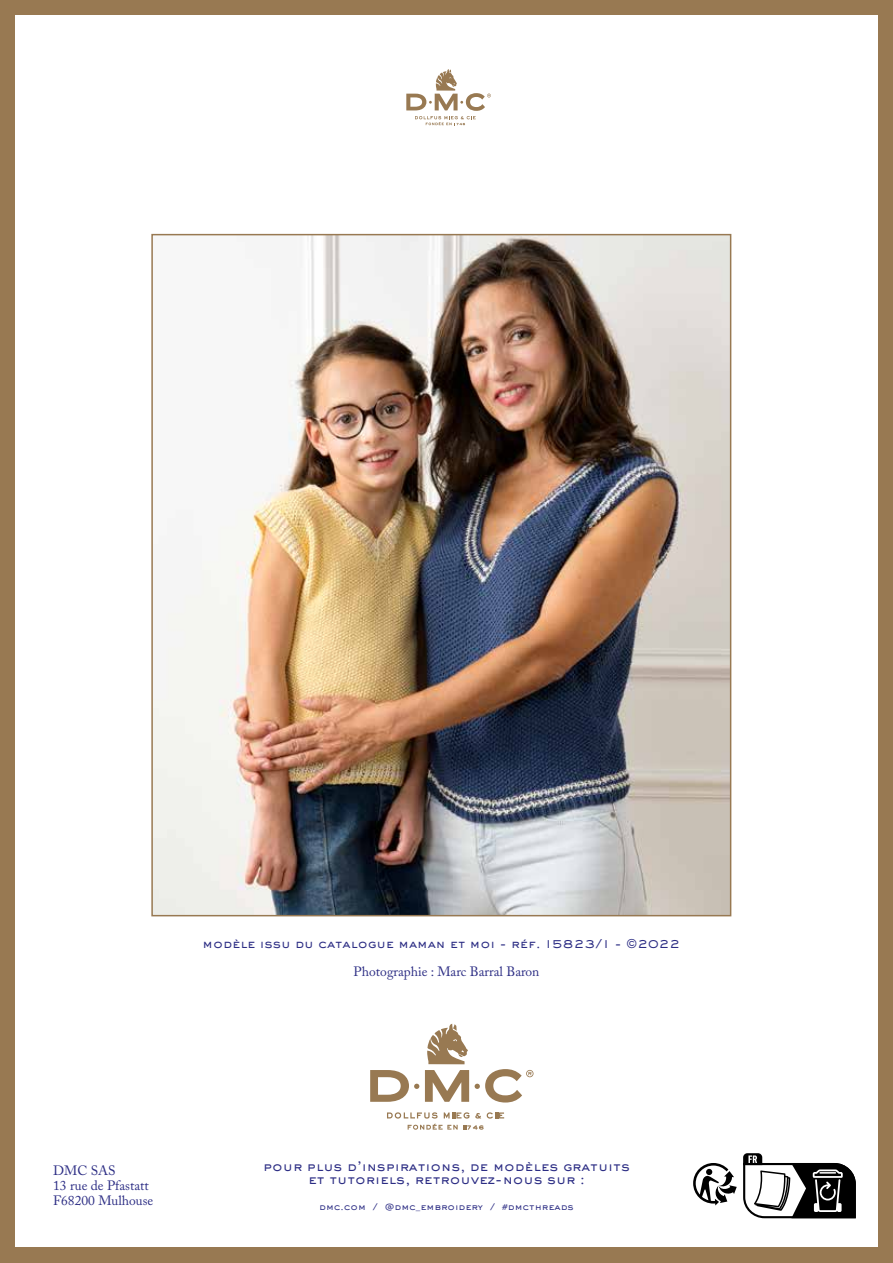
<style>
.page{position:relative;width:893px;height:1263px;background:#fff}
.page>*{position:absolute;margin:0;border:0;box-sizing:border-box;transform-origin:0 0}
.t1{font:13.5px/15px "Adobe Caslon Pro";color:#2c2d84}
.t2{font:500 12.75px/12.8px "Sackers Gothic Std";color:#2c2d84;text-align:center}
.t3{font:500 12px "Sackers Gothic Std";color:#2c2d84}
.t4{font:500 9px "Sackers Gothic Std";color:#2c2d84}
</style>
<div class="page">
<div style="left:0;top:0;width:893px;height:15px;background:#987952"></div>
<div style="left:0;top:1247px;width:893px;height:16px;background:#987952"></div>
<div style="left:878px;top:0;width:15px;height:1263px;background:#987952"></div>
<div style="left:0;top:0;width:15px;height:1263px;background:#987952"></div>
<svg style="left:387px;top:1112px;width:51px;height:6px"></svg>
<svg style="left:444px;top:1112px;width:25px;height:6px"></svg>
<svg style="left:475px;top:1113px;width:6px;height:5px"></svg>
<svg style="left:487px;top:1112px;width:17px;height:6px"></svg>
<svg style="left:408px;top:1124px;width:76px;height:6px"></svg>
<svg style="left:370px;top:1070px;width:49px;height:32px"></svg>
<svg style="left:425px;top:1070px;width:44px;height:32px"></svg>
<svg style="left:427px;top:1024px;width:41px;height:40px"></svg>
<svg style="left:475px;top:1069px;width:58px;height:33px"></svg>
<svg style="left:406px;top:69px;width:85px;height:56px"></svg>
<img style="left:154px;top:237px;width:574px;height:676px">
<svg style="left:693px;top:1153px;width:163px;height:66px"></svg>
<p class="t3" style="left:203px;top:935px;width:479px">modèle issu du catalogue maman et moi - réf. 15823/1 - ©2022</p>
<p class="t1" style="left:354px;top:964px;width:187px">Photographie : Marc Barral Baron</p>
<p class="t1" style="left:53px;top:1163px;width:102px">DMC SAS<br>13 rue de Pfastatt<br>F68200 Mulhouse</p>
<p class="t2" style="left:263px;top:1160px;width:368px">pour plus d’inspirations, de modèles gratuits et tutoriels, retrouvez-nous sur :</p>
<p class="t4" style="left:319px;top:1200px;width:256px">dmc.com / @dmc_embroidery / #dmcthreads</p>
</div>
